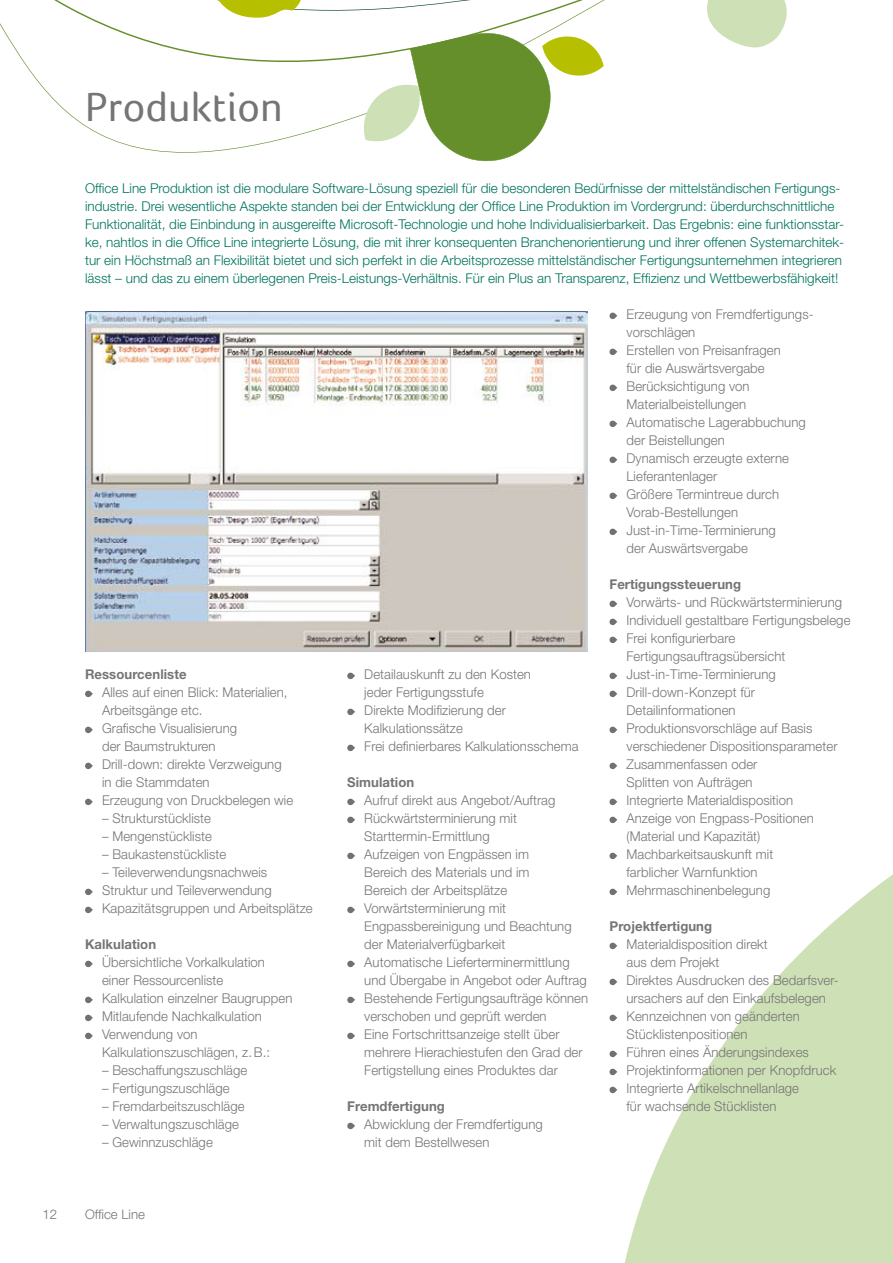
<style>
.page{position:relative;width:893px;height:1263px;background:#fff}
.page>*{position:absolute;margin:0;border:0;box-sizing:border-box;transform-origin:0 0}
.t1{font:42px "Foco";letter-spacing:.005em;color:#757477}
.t2{font:300 13.5px/18px "Helvetica Neue LT";letter-spacing:.005em;color:#757477}
.t3{font:300 13.5px/18px "Helvetica Neue LT";color:#00755c}
.t4{font:700 13.5px "Helvetica Neue LT";letter-spacing:.005em;color:#757477}
.t5{font:300 13.2px "Helvetica Neue LT";color:#757477}
</style>
<div class="page">
<svg style="left:612px;top:729px;width:281px;height:534px"></svg>
<svg style="left:0;top:0;width:787px;height:162px"></svg>
<img style="left:85px;top:311px;width:503px;height:341px">
<svg style="left:85px;top:690px;width:8px;height:7px"></svg>
<svg style="left:85px;top:726px;width:8px;height:7px"></svg>
<svg style="left:85px;top:762px;width:8px;height:7px"></svg>
<svg style="left:85px;top:798px;width:8px;height:7px"></svg>
<svg style="left:85px;top:888px;width:8px;height:7px"></svg>
<svg style="left:85px;top:906px;width:8px;height:7px"></svg>
<svg style="left:85px;top:960px;width:8px;height:7px"></svg>
<svg style="left:85px;top:996px;width:8px;height:7px"></svg>
<svg style="left:85px;top:1014px;width:8px;height:7px"></svg>
<svg style="left:85px;top:1032px;width:8px;height:7px"></svg>
<svg style="left:347px;top:672px;width:8px;height:7px"></svg>
<svg style="left:347px;top:708px;width:8px;height:7px"></svg>
<svg style="left:347px;top:744px;width:8px;height:7px"></svg>
<svg style="left:347px;top:798px;width:8px;height:7px"></svg>
<svg style="left:347px;top:816px;width:8px;height:7px"></svg>
<svg style="left:347px;top:852px;width:8px;height:7px"></svg>
<svg style="left:347px;top:906px;width:8px;height:7px"></svg>
<svg style="left:347px;top:960px;width:8px;height:7px"></svg>
<svg style="left:347px;top:996px;width:8px;height:7px"></svg>
<svg style="left:347px;top:1032px;width:8px;height:7px"></svg>
<svg style="left:347px;top:1122px;width:8px;height:7px"></svg>
<svg style="left:609px;top:312px;width:8px;height:7px"></svg>
<svg style="left:609px;top:348px;width:8px;height:7px"></svg>
<svg style="left:609px;top:384px;width:8px;height:7px"></svg>
<svg style="left:609px;top:420px;width:8px;height:7px"></svg>
<svg style="left:609px;top:456px;width:8px;height:7px"></svg>
<svg style="left:609px;top:492px;width:8px;height:7px"></svg>
<svg style="left:609px;top:528px;width:8px;height:7px"></svg>
<svg style="left:609px;top:600px;width:8px;height:7px"></svg>
<svg style="left:609px;top:618px;width:8px;height:7px"></svg>
<svg style="left:609px;top:636px;width:8px;height:7px"></svg>
<svg style="left:609px;top:672px;width:8px;height:7px"></svg>
<svg style="left:609px;top:690px;width:8px;height:7px"></svg>
<svg style="left:609px;top:726px;width:8px;height:7px"></svg>
<svg style="left:609px;top:762px;width:8px;height:7px"></svg>
<svg style="left:609px;top:798px;width:8px;height:7px"></svg>
<svg style="left:609px;top:816px;width:8px;height:7px"></svg>
<svg style="left:609px;top:852px;width:8px;height:7px"></svg>
<svg style="left:609px;top:888px;width:8px;height:7px"></svg>
<svg style="left:609px;top:942px;width:8px;height:7px"></svg>
<svg style="left:609px;top:978px;width:8px;height:7px"></svg>
<svg style="left:609px;top:1014px;width:8px;height:7px"></svg>
<svg style="left:609px;top:1050px;width:8px;height:7px"></svg>
<svg style="left:609px;top:1068px;width:8px;height:7px"></svg>
<svg style="left:609px;top:1086px;width:8px;height:7px"></svg>
<h1 class="t1" style="left:85px;top:83px;width:199px">Produktion</h1>
<p class="t3" style="left:85px;top:179px;width:761px">Office Line Produktion ist die modulare Software-Lösung speziell für die besonderen Bedürfnisse der mittelständischen Fertigungs&shy;industrie. Drei wesentliche Aspekte standen bei der Entwicklung der Office Line Produktion im Vordergrund: überdurchschnittliche Funktionalität, die Einbindung in ausgereifte Microsoft-Technologie und hohe Individualisierbarkeit. Das Ergebnis: eine funktionsstar&shy;ke, nahtlos in die Office Line integrierte Lösung, die mit ihrer konsequenten Branchenorientierung und ihrer offenen Systemarchitek&shy;tur ein Höchstmaß an Flexibilität bietet und sich perfekt in die Arbeitsprozesse mittelständischer Fertigungsunternehmen integrieren lässt – und das zu einem überlegenen Preis-Leistungs-Verhältnis. Für ein Plus an Transparenz, Effizienz und Wettbewerbsfähigkeit!</p>
<p class="t4" style="left:85px;top:666px;width:103px">Ressourcenliste</p>
<p class="t2" style="left:102px;top:683px;width:193px">Alles auf einen Blick: Materialien,<br>Arbeitsgänge etc.<br>Grafische Visualisierung<br>der Baumstrukturen<br>Drill-down: direkte Verzweigung in die Stammdaten<br>Erzeugung von Druckbelegen wie</p>
<p class="t2" style="left:102px;top:809px;width:110px">– Strukturstückliste</p>
<p class="t2" style="left:102px;top:827px;width:111px">– Mengenstückliste</p>
<p class="t2" style="left:102px;top:845px;width:126px">– Baukastenstückliste</p>
<p class="t2" style="left:102px;top:863px;width:212px">– Teileverwendungsnachweis<br>Struktur und Teileverwendung<br>Kapazitätsgruppen und Arbeitsplätze</p>
<p class="t4" style="left:85px;top:936px;width:73px">Kalkulation</p>
<p class="t2" style="left:102px;top:953px;width:192px">Übersichtliche Vorkalkulation einer Ressourcenliste<br>Kalkulation einzelner Baugruppen<br>Mitlaufende Nachkalkulation<br>Verwendung von<br>Kalkulationszuschlägen, z.B.:</p>
<p class="t2" style="left:102px;top:1061px;width:147px">– Beschaffungszuschläge</p>
<p class="t2" style="left:102px;top:1079px;width:129px">– Fertigungszuschläge</p>
<p class="t2" style="left:102px;top:1097px;width:144px">– Fremdarbeitszuschläge</p>
<p class="t2" style="left:102px;top:1115px;width:138px">– Verwaltungszuschläge</p>
<p class="t2" style="left:102px;top:1133px;width:112px">– Gewinnzuschläge</p>
<p class="t5" style="left:43px;top:1206px;width:16px">12</p>
<p class="t5" style="left:85px;top:1206px;width:61px">Office Line</p>
<p class="t2" style="left:364px;top:665px;width:216px">Detailauskunft zu den Kosten<br>jeder Fertigungsstufe<br>Direkte Modifizierung der<br>Kalkulationssätze<br>Frei definierbares Kalkulationsschema</p>
<p class="t4" style="left:347px;top:774px;width:68px">Simulation</p>
<p class="t2" style="left:364px;top:791px;width:225px">Aufruf direkt aus Angebot/Auftrag<br>Rückwärtsterminierung mit<br>Starttermin-Ermittlung<br>Aufzeigen von Engpässen im<br>Bereich des Materials und im<br>Bereich der Arbeitsplätze<br>Vorwärtsterminierung mit<br>Engpassbereinigung und Beachtung der Materialverfügbarkeit<br>Automatische Lieferterminermittlung und Übergabe in Angebot oder Auftrag<br>Bestehende Fertigungsaufträge können verschoben und geprüft werden<br>Eine Fortschrittsanzeige stellt über mehrere Hierachiestufen den Grad der<br>Fertigstellung eines Produktes dar</p>
<p class="t4" style="left:347px;top:1098px;width:99px">Fremdfertigung</p>
<p class="t2" style="left:364px;top:1115px;width:180px">Abwicklung der Fremdfertigung mit dem Bestellwesen</p>
<p class="t2" style="left:626px;top:305px;width:187px">Erzeugung von Fremdfertigungs-</p>
<p class="t2" style="left:626px;top:323px;width:70px">vorschlägen</p>
<p class="t2" style="left:626px;top:341px;width:156px">Erstellen von Preisanfragen</p>
<p class="t2" style="left:626px;top:359px;width:140px">für die Auswärtsvergabe</p>
<p class="t2" style="left:626px;top:377px;width:125px">Berücksichtigung von</p>
<p class="t2" style="left:626px;top:395px;width:121px">Materialbeistellungen</p>
<p class="t2" style="left:626px;top:413px;width:181px">Automatische Lagerabbuchung</p>
<p class="t2" style="left:626px;top:431px;width:100px">der Beistellungen</p>
<p class="t2" style="left:626px;top:449px;width:164px">Dynamisch erzeugte externe</p>
<p class="t2" style="left:626px;top:467px;width:92px">Lieferantenlager</p>
<p class="t2" style="left:617px;top:485px;width:163px">-Größere Termintreue durch</p>
<p class="t2" style="left:626px;top:503px;width:113px">Vorab-Bestellungen</p>
<p class="t2" style="left:626px;top:521px;width:151px">Just-in-Time-Terminierung</p>
<p class="t2" style="left:626px;top:539px;width:123px">der Auswärtsvergabe</p>
<p class="t4" style="left:609px;top:576px;width:133px">Fertigungssteuerung</p>
<p class="t2" style="left:626px;top:593px;width:225px">Vorwärts- und Rückwärtsterminierung<br>Individuell gestaltbare Fertigungsbelege<br>Frei konfigurierbare<br>Fertigungsauftragsübersicht<br>Just-in-Time-Terminierung<br>Drill-down-Konzept für<br>Detailinformationen<br>Produktionsvorschläge auf Basis verschiedener Dispositionsparameter<br>Zusammenfassen oder<br>Splitten von Aufträgen<br>Integrierte Materialdisposition<br>Anzeige von Engpass-Positionen (Material und Kapazität)<br>Machbarkeitsauskunft mit<br>farblicher Warnfunktion<br>Mehrmaschinenbelegung</p>
<p class="t4" style="left:609px;top:918px;width:104px">Projektfertigung</p>
<p class="t2" style="left:626px;top:935px;width:212px">Materialdisposition direkt<br>aus dem Projekt<br>Direktes Ausdrucken des Bedarfsver&shy;ursachers auf den Einkaufsbelegen<br>Kennzeichnen von geänderten<br>Stücklistenpositionen<br>Führen eines Änderungsindexes<br>Projektinformationen per Knopfdruck<br>Integrierte Artikelschnellanlage<br>für wachsende Stücklisten</p>
</div>
